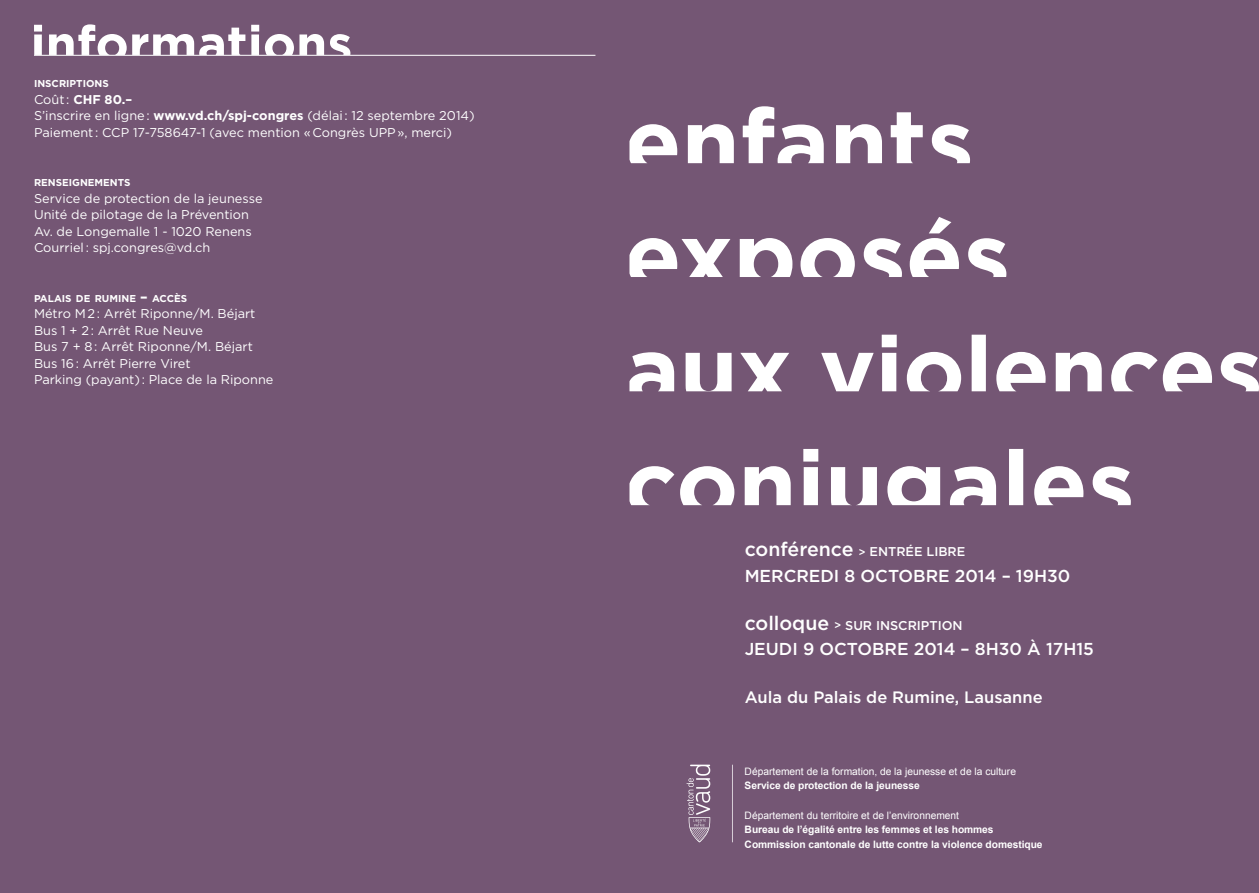
<style>
.page{position:relative;width:1259px;height:893px;background:#745674}
.page>*{position:absolute;margin:0;border:0;box-sizing:border-box;transform-origin:0 0}
.t1{font:500 17.25px "Gotham";color:#fff}
.t2{font:500 16.5px "Gotham";color:#fff}
.t3{font:12.75px/16.5px "Gotham";color:#fff}
.t4{font:500 12.75px "Gotham";color:#fff}
.t5{font:700 10.2px/14.5px "Arial";letter-spacing:-.005em;color:#fff}
.t6{font:10.2px "Arial";color:#fff}
.t7{font:700 10.05px "Gotham";color:#fff}
.s1{font-weight:700}
.s2{font-size:14.25px}
.s3{font-size:19.5px}
.s4{font-size:11.25px}
</style>
<div class="page">
<svg style="left:686px;top:765px;width:24px;height:77px"></svg>
<svg style="left:732px;top:765px;width:1px;height:77px"></svg>
<svg style="left:34px;top:24px;width:316px;height:31px"></svg>
<hr style="left:34px;top:55px;width:561px;height:1px;background:#fff">
<svg style="left:629px;top:106px;width:341px;height:57px"></svg>
<svg style="left:629px;top:217px;width:377px;height:60px"></svg>
<svg style="left:629px;top:335px;width:630px;height:56px"></svg>
<svg style="left:629px;top:449px;width:502px;height:56px"></svg>
<p class="t7" style="left:34px;top:77px;width:76px">INSCRIPTIONS</p>
<p class="t3" style="left:34px;top:91px;width:442px">Coût : <span class="s1">CHF 80.–<br></span>S’inscrire en ligne : <span class="s1">www.vd.ch/spj-congres</span> (délai : 12 septembre 2014)<br>Paiement : CCP 17-758647-1 (avec mention « Congrès UPP », merci)</p>
<p class="t7" style="left:34px;top:176px;width:98px">RENSEIGNEMENTS</p>
<p class="t3" style="left:34px;top:190px;width:230px">Service de protection de la jeunesse Unité de pilotage de la Prévention Av. de Longemalle 1 - 1020 Renens Courriel : spj.congres@vd.ch</p>
<p class="t7" style="left:34px;top:291px;width:155px">PALAIS DE RUMINE <span class="s2">–</span> ACCÈS</p>
<p class="t3" style="left:34px;top:305px;width:241px">Métro M 2 : Arrêt Riponne/M. Béjart<br>Bus 1 + 2 : Arrêt Rue Neuve<br>Bus 7 + 8 : Arrêt Riponne/M. Béjart<br>Bus 16 : Arrêt Pierre Viret<br>Parking (payant) : Place de la Riponne</p>
<p class="t4" style="left:744px;top:543px;width:222px"><span class="s3">conférence</span> <span class="s4">&gt;</span> entrée libre</p>
<h1 class="t1" style="left:744px;top:564px;width:327px">Mercredi 8 Octobre 2014 – 19h30</h1>
<p class="t4" style="left:744px;top:617px;width:219px"><span class="s3">colloque</span> <span class="s4">&gt;</span> sur inscription</p>
<h1 class="t1" style="left:744px;top:638px;width:351px">jeudi 9 Octobre 2014 – 8h30 à 17h15</h1>
<p class="t2" style="left:744px;top:686px;width:299px">Aula du Palais de Rumine, Lausanne</p>
<p class="t6" style="left:744px;top:765px;width:273px">Département de la formation, de la jeunesse et de la culture</p>
<p class="t5" style="left:744px;top:779px;width:177px">Service de protection de la jeunesse</p>
<p class="t6" style="left:744px;top:808px;width:216px">Département du territoire et de l’environnement</p>
<p class="t5" style="left:744px;top:822px;width:299px">Bureau de l’égalité entre les femmes et les hommes<br>Commission cantonale de lutte contre la violence domestique</p>
</div>
